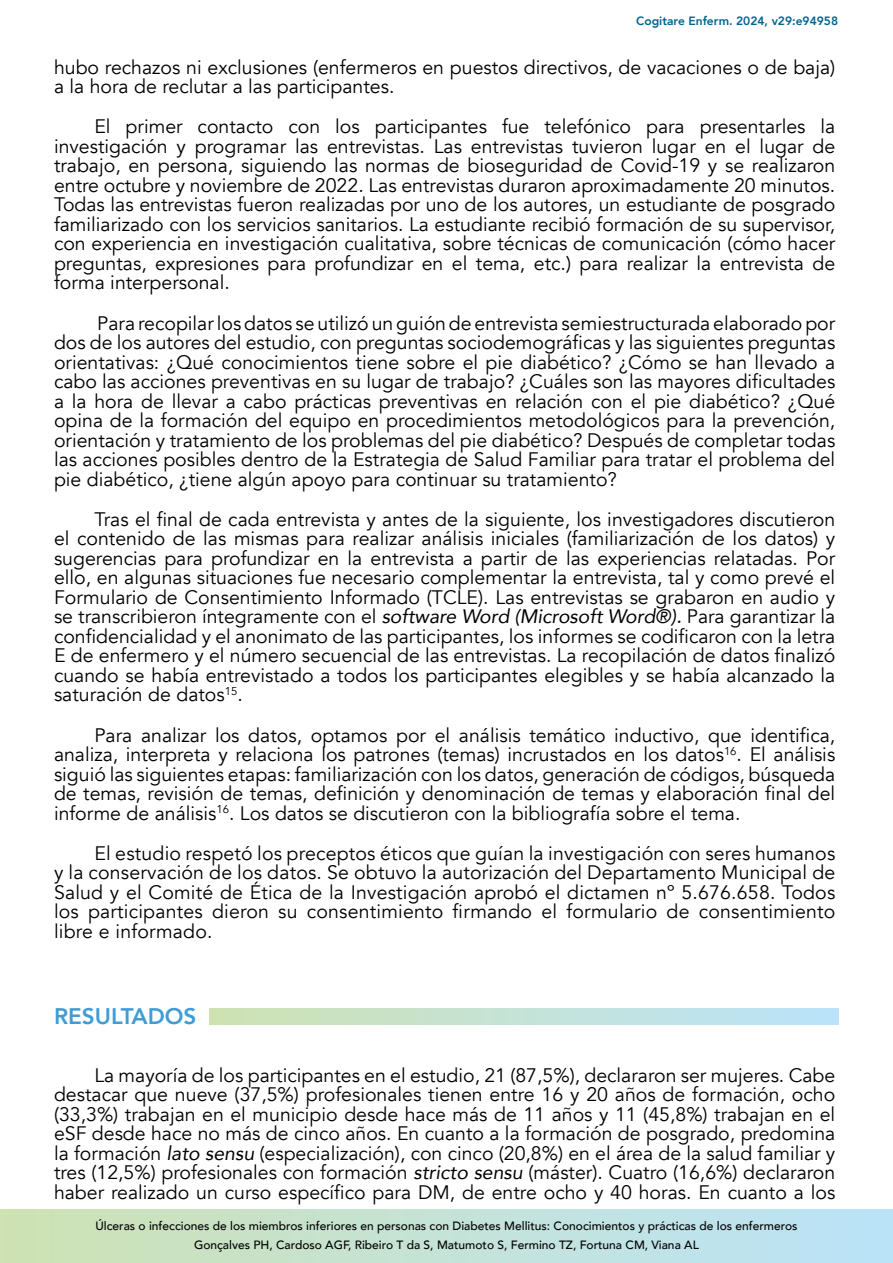
<style>
.page{position:relative;width:893px;height:1263px;background:#fff}
.page>*{position:absolute;margin:0;border:0;box-sizing:border-box;transform-origin:0 0}
.t1{font:800 22.5px "Avenir";color:#409cd4}
.t2{font:19.5px/19.5px "Avenir";color:#000;text-align:justify}
.t3{font:500 12px/18.6px "Avenir";color:#000;text-align:center}
.t4{font:800 12px "Avenir";color:#00658f}
.s1{font-style:italic}
</style>
<div class="page">
<svg style="left:0;top:1209px;width:893px;height:54px"></svg>
<div style="left:210px;top:1008px;width:629px;height:17px;background:linear-gradient(to right,#cee2b2,#bae3fb)"></div>
<p class="t4" style="left:636px;top:12px;width:203px">Cogitare Enferm. 2024, v29:e94958</p>
<p class="t2" style="left:54px;top:57px;width:783px">hubo rechazos ni exclusiones (enfermeros en puestos directivos, de vacaciones o de baja) a la hora de reclutar a las participantes.</p>
<p class="t2" style="left:54px;top:117px;width:783px;text-indent:40px">El primer contacto con los participantes fue telefónico para presentarles la investigación y programar las entrevistas. Las entrevistas tuvieron lugar en el lugar de trabajo, en persona, siguiendo las normas de bioseguridad de Covid-19 y se realizaron entre octubre y noviembre de 2022. Las entrevistas duraron aproximadamente 20 minutos.<br>Todas las entrevistas fueron realizadas por uno de los autores, un estudiante de posgrado familiarizado con los servicios sanitarios. La estudiante recibió formación de su supervisor, con experiencia en investigación cualitativa, sobre técnicas de comunicación (cómo hacer preguntas, expresiones para profundizar en el tema, etc.) para realizar la entrevista de forma interpersonal.</p>
<p class="t2" style="left:54px;top:313px;width:783px;text-indent:43px">Para recopilar los datos se utilizó un guión de entrevista semiestructurada elaborado por dos de los autores del estudio, con preguntas sociodemográficas y las siguientes preguntas orientativas: ¿Qué conocimientos tiene sobre el pie diabético? ¿Cómo se han llevado a cabo las acciones preventivas en su lugar de trabajo? ¿Cuáles son las mayores dificultades a la hora de llevar a cabo prácticas preventivas en relación con el pie diabético? ¿Qué opina de la formación del equipo en procedimientos metodológicos para la prevención, orientación y tratamiento de los problemas del pie diabético? Después de completar todas las acciones posibles dentro de la Estrategia de Salud Familiar para tratar el problema del pie diabético, ¿tiene algún apoyo para continuar su tratamiento?</p>
<p class="t2" style="left:54px;top:510px;width:783px;text-indent:40px">Tras el final de cada entrevista y antes de la siguiente, los investigadores discutieron el contenido de las mismas para realizar análisis iniciales (familiarización de los datos) y sugerencias para profundizar en la entrevista a partir de las experiencias relatadas. Por ello, en algunas situaciones fue necesario complementar la entrevista, tal y como prevé el Formulario de Consentimiento Informado (TCLE). Las entrevistas se grabaron en audio y se transcribieron íntegramente con el <span class="s1">software Word (Microsoft Word®).</span> Para garantizar la confidencialidad y el anonimato de las participantes, los informes se codificaron con la letra E de enfermero y el número secuencial de las entrevistas. La recopilación de datos finalizó cuando se había entrevistado a todos los participantes elegibles y se había alcanzado la saturación de datos<sup>15</sup>.</p>
<p class="t2" style="left:54px;top:725px;width:783px;text-indent:40px">Para analizar los datos, optamos por el análisis temático inductivo, que identifica, analiza, interpreta y relaciona los patrones (temas) incrustados en los datos<sup>16</sup>. El análisis siguió las siguientes etapas: familiarización con los datos, generación de códigos, búsqueda de temas, revisión de temas, definición y denominación de temas y elaboración final del informe de análisis<sup>16</sup>. Los datos se discutieron con la bibliografía sobre el tema.</p>
<p class="t2" style="left:54px;top:844px;width:783px;text-indent:40px">El estudio respetó los preceptos éticos que guían la investigación con seres humanos y la conservación de los datos. Se obtuvo la autorización del Departamento Municipal de Salud y el Comité de Ética de la Investigación aprobó el dictamen nº 5.676.658. Todos los participantes dieron su consentimiento firmando el formulario de consentimiento libre e informado.</p>
<p class="t1" style="left:54px;top:999px;width:144px">RESULTADOS</p>
<p class="t2" style="left:54px;top:1065px;width:783px;text-indent:40px">La mayoría de los participantes en el estudio, 21 (87,5%), declararon ser mujeres. Cabe destacar que nueve (37,5%) profesionales tienen entre 16 y 20 años de formación, ocho (33,3%) trabajan en el municipio desde hace más de 11 años y 11 (45,8%) trabajan en el eSF desde hace no más de cinco años. En cuanto a la formación de posgrado, predomina la formación <span class="s1">lato sensu</span> (especialización), con cinco (20,8%) en el área de la salud familiar y tres (12,5%) profesionales con formación <span class="s1">stricto sensu</span> (máster). Cuatro (16,6%) declararon haber realizado un curso específico para DM, de entre ocho y 40 horas. En cuanto a los</p>
<p class="t3" style="left:95px;top:1216px;width:703px">Úlceras o infecciones de los miembros inferiores en personas con Diabetes Mellitus: Conocimientos y prácticas de los enfermeros<br>Gonçalves PH, Cardoso AGF, Ribeiro T da S, Matumoto S, Fermino TZ, Fortuna CM, Viana AL</p>
</div>
